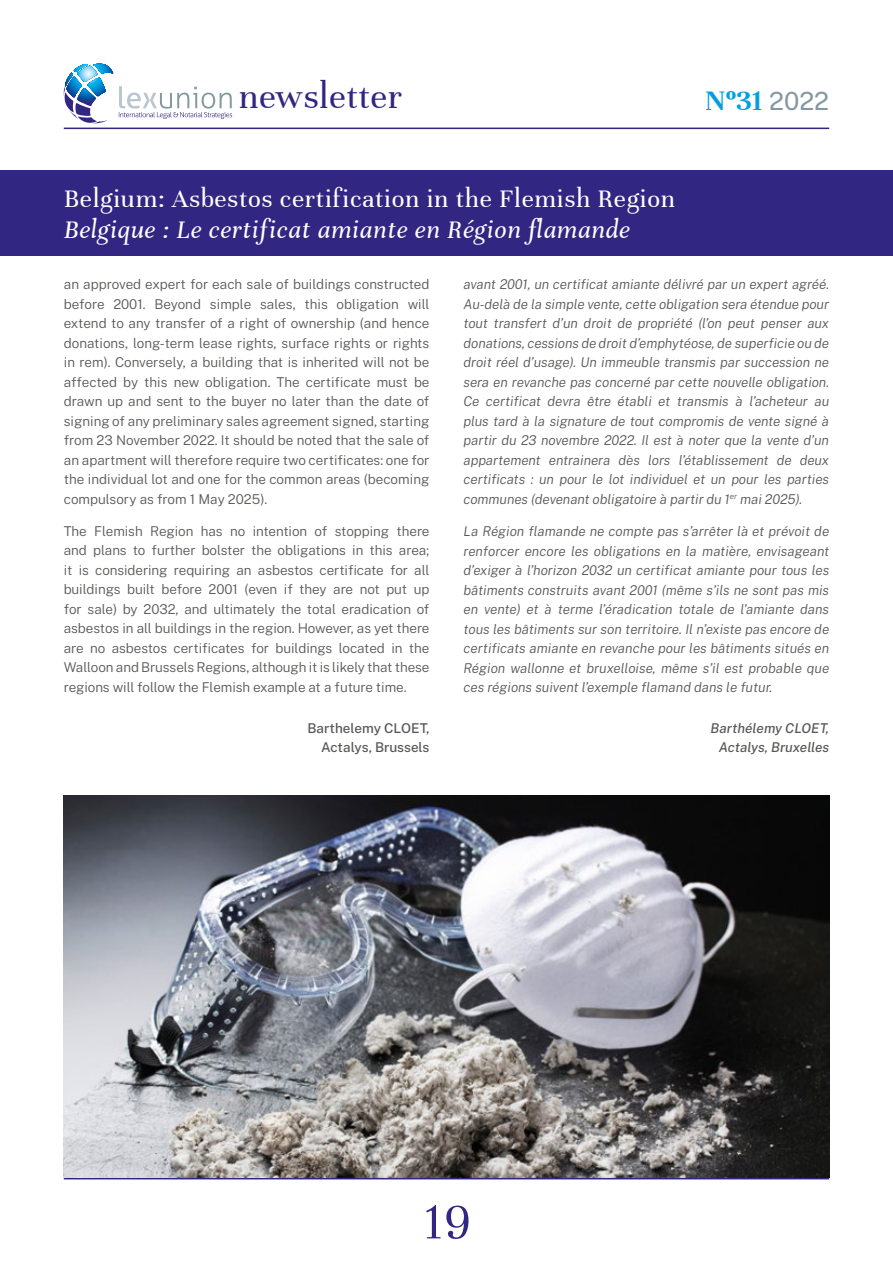
<style>
.page{position:relative;width:893px;height:1263px;background:#fff}
.page>*{position:absolute;margin:0;border:0;box-sizing:border-box;transform-origin:0 0}
.t1{font:54px "Unna";color:#312783}
.t2{font:37.5px "Unna";letter-spacing:.01em;color:#312783}
.t3{font:700 30.3px "Unna";color:#009fe3}
.t4{font:27px "Unna";letter-spacing:.025em;color:#fff}
.t5{font:italic 27px "Unna";letter-spacing:.025em;color:#fff}
.t6{font:italic 100 13.5px/19.5px "Public Sans";letter-spacing:-.005em;color:#575756;text-align:justify}
.t7{font:100 13.5px/19.5px "Public Sans";letter-spacing:-.005em;color:#575756;text-align:justify}
.t8{font:italic 100 13.5px/19.5px "Public Sans";color:#575756;text-align:right}
.t9{font:100 13.5px/19.5px "Public Sans";color:#575756;text-align:right}
.s1{font-family:"Public Sans";font-weight:100;font-size:25.05px;color:#8498a3}
</style>
<div class="page">
<hr style="left:64px;top:128px;width:765px;height:1px;background:#312783">
<hr style="left:64px;top:1178px;width:765px;height:1px;background:#312783">
<svg style="left:119px;top:86px;width:113px;height:33px"></svg>
<svg style="left:64px;top:64px;width:49px;height:34px"></svg>
<div style="left:0;top:170px;width:893px;height:85px;background:#312783"></div>
<img style="left:64px;top:795px;width:765px;height:383px">
<h2 class="t2" style="left:239px;top:75px;width:165px">newsletter</h2>
<h3 class="t3" style="left:705px;top:83px;width:125px">Nº31 <span class="s1">2022</span></h3>
<h3 class="t4" style="left:64px;top:183px;width:613px">Belgium: Asbestos certification in the Flemish Region</h3>
<h3 class="t5" style="left:64px;top:214px;width:568px">Belgique : Le certificat amiante en Région flamande</h3>
<p class="t7" style="left:64px;top:274px;width:367px">an approved expert for each sale of buildings constructed before 2001. Beyond simple sales, this obligation will extend to any transfer of a right of ownership (and hence donations, long-term lease rights, surface rights or rights in rem). Conversely, a building that is inherited will not be affected by this new obligation. The certificate must be drawn up and sent to the buyer no later than the date of signing of any preliminary sales agreement signed, starting from 23 November 2022. It should be noted that the sale of an apartment will therefore require two certificates: one for the individual lot and one for the common areas (becoming compulsory as from 1 May 2025).</p>
<p class="t7" style="left:64px;top:520px;width:367px">The Flemish Region has no intention of stopping there and plans to further bolster the obligations in this area; it is considering requiring an asbestos certificate for all buildings built before 2001 (even if they are not put up for sale) by 2032, and ultimately the total eradication of asbestos in all buildings in the region. However, as yet there are no asbestos certificates for buildings located in the Walloon and Brussels Regions, although it is likely that these regions will follow the Flemish example at a future time.</p>
<p class="t9" style="left:307px;top:717px;width:124px">Barthelemy CLOET,<br>Actalys, Brussels</p>
<p class="t6" style="left:463px;top:274px;width:367px">avant 2001, un certificat amiante délivré par un expert agréé.<br>Au-delà de la simple vente, cette obligation sera étendue pour tout transfert d’un droit de propriété (l’on peut penser aux donations, cessions de droit d’emphytéose, de superficie ou de droit réel d’usage). Un immeuble transmis par succession ne sera en revanche pas concerné par cette nouvelle obligation.<br>Ce certificat devra être établi et transmis à l’acheteur au plus tard à la signature de tout compromis de vente signé à partir du 23 novembre 2022. Il est à noter que la vente d’un appartement entrainera dès lors l’établissement de deux certificats : un pour le lot individuel et un pour les parties communes (devenant obligatoire à partir du 1<sup>er</sup> mai 2025).</p>
<p class="t6" style="left:463px;top:521px;width:367px">La Région flamande ne compte pas s’arrêter là et prévoit de renforcer encore les obligations en la matière, envisageant d’exiger à l’horizon 2032 un certificat amiante pour tous les bâtiments construits avant 2001 (même s’ils ne sont pas mis en vente) et à terme l’éradication totale de l’amiante dans tous les bâtiments sur son territoire. Il n’existe pas encore de certificats amiante en revanche pour les bâtiments situés en Région wallonne et bruxelloise, même s’il est probable que ces régions suivent l’exemple flamand dans le futur.</p>
<p class="t8" style="left:711px;top:718px;width:120px">Barthélemy CLOET,<br>Actalys, Bruxelles</p>
<h1 class="t1" style="left:423px;top:1191px;width:49px">19</h1>
</div>
